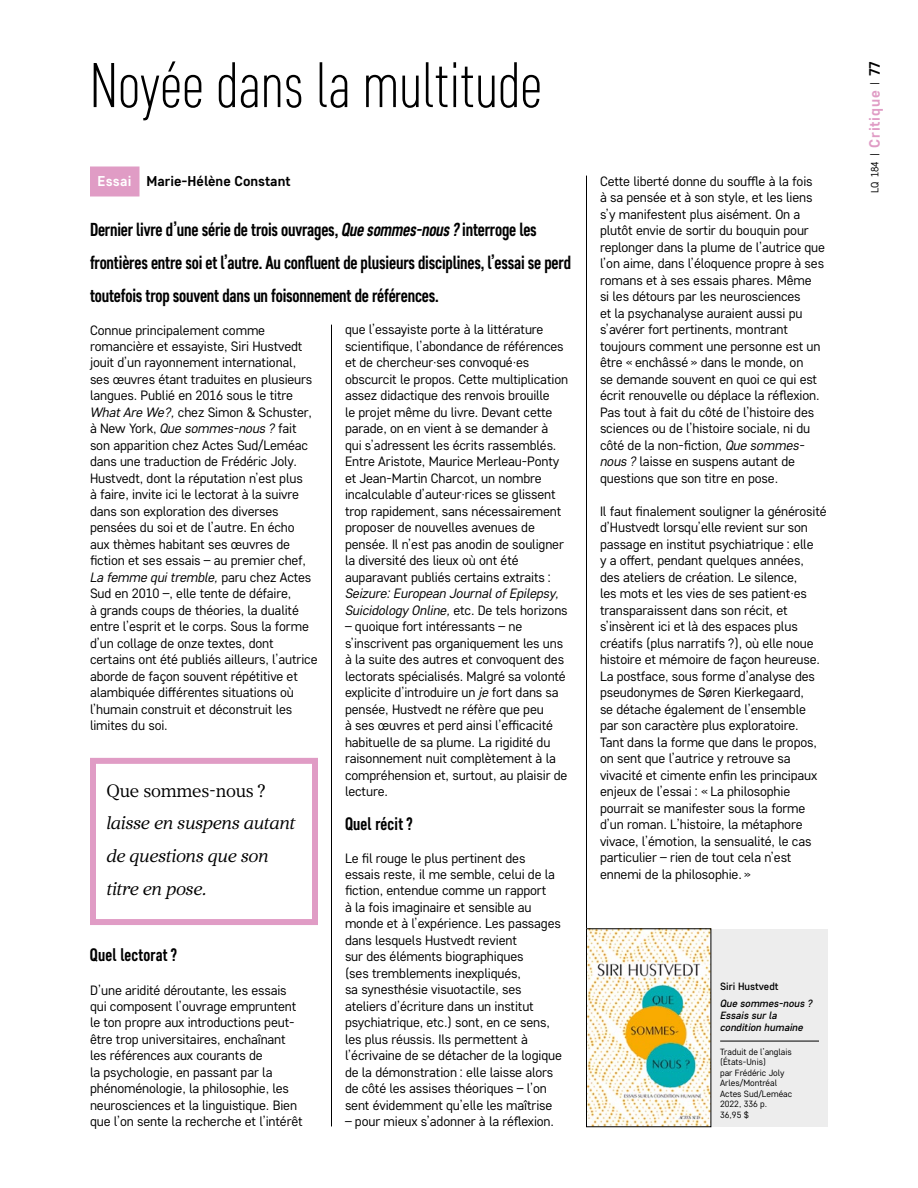
<style>
.page{position:relative;width:918px;height:1188px;background:#fff}
.page>*{position:absolute;margin:0;border:0;box-sizing:border-box;transform-origin:0 0}
.t1{font:300 63px "Core Sans D27 Cn";letter-spacing:.01em;color:#000}
.t2{font:700 18.75px/33px "Core Sans D57 Cn";letter-spacing:-.01em;color:#000}
.t3{font:18px/33px "Core Serif N 35 Regular It";letter-spacing:-.015em;color:#000}
.t4{font:700 18px "Core Sans D57 Cn";letter-spacing:.01em;color:#000}
.t5{font:18px "Core Serif N 35";letter-spacing:-.015em;color:#000}
.t6{font:700 15px "Core Sans D55";letter-spacing:.05em;color:#e09cc5}
.t7{font:700 14.25px "Core Sans D55";color:#000}
.t8{font:13.5px/16.5px "Core Sans D35";letter-spacing:-.01em;color:#000}
.t9{font:italic 13.5px/16.5px "Core Sans D35";letter-spacing:-.01em;color:#000}
.t10{font:italic 500 10.5px/12px "Core Sans D45";color:#000}
.t11{font:500 10.5px "Core Sans D45";color:#000}
.t12{font:9px/10.5px "Core Sans D35";color:#000}
.s1{color:#fff}
.s2{font-style:italic}
.s3{font-style:normal}
.s4{font-family:"Core Sans D35";font-weight:400;font-size:10.5px;color:#000}
.s5{color:#000}
</style>
<div class="page">
<div style="left:90px;top:167px;width:50px;height:30px;background:#e09cc5"></div>
<div style="left:90px;top:758px;width:228px;height:167px;border:6px solid #e09cc5"></div>
<hr style="left:331px;top:325px;width:1px;height:801px;background:#000">
<hr style="left:586px;top:176px;width:1px;height:950px;background:#000">
<div style="left:711px;top:929px;width:117px;height:198px;background:#ededed"></div>
<hr style="left:720px;top:1041px;width:99px;height:1px;background:#000">
<img style="left:588px;top:931px;width:121px;height:194px">
<div style="left:586px;top:929px;width:125px;height:198px;border:1px solid #000"></div>
<h1 class="t1" style="left:90px;top:47px;width:453px">Noyée dans la multitude</h1>
<p class="t7" style="left:97px;top:172px;width:195px"><span class="s1">Essai</span> Marie-Hélène Constant</p>
<h2 class="t2" style="left:90px;top:212px;width:483px">Dernier livre d’une série de trois ouvrages, <span class="s2">Que sommes-nous ?</span> interroge les frontières entre soi et l’autre. Au confluent de plusieurs disciplines, l’essai se perd toutefois trop souvent dans un foisonnement de références.</h2>
<p class="t8" style="left:90px;top:321px;width:229px">Connue principalement comme romancière et essayiste, Siri Hustvedt jouit d’un rayonnement international, ses œuvres étant traduites en plusieurs langues. Publié en 2016 sous le titre <span class="s2">What Are We?,</span> chez Simon &amp; Schuster, à New York, <span class="s2">Que sommes-nous ?</span> fait son apparition chez Actes Sud/Leméac dans une traduction de Frédéric Joly.<br>Hustvedt, dont la réputation n’est plus<br>à faire, invite ici le lectorat à la suivre dans son exploration des diverses pensées du soi et de l’autre. En écho aux thèmes habitant ses œuvres de fiction et ses essais – au premier chef, <span class="s2">La femme qui tremble,</span> paru chez Actes Sud en 2010 –, elle tente de défaire,<br>à grands coups de théories, la dualité entre l’esprit et le corps. Sous la forme d’un collage de onze textes, dont certains ont été publiés ailleurs, l’autrice aborde de façon souvent répétitive et alambiquée différentes situations où l’humain construit et déconstruit les limites du soi.</p>
<p class="t8" style="left:345px;top:321px;width:225px">que l’essayiste porte à la littérature scientifique, l’abondance de références et de chercheur·ses convoqué·es obscurcit le propos. Cette multiplication assez didactique des renvois brouille<br>le projet même du livre. Devant cette parade, on en vient à se demander à qui s’adressent les écrits rassemblés.<br>Entre Aristote, Maurice Merleau-Ponty et Jean-Martin Charcot, un nombre incalculable d’auteur·rices se glissent trop rapidement, sans nécessairement proposer de nouvelles avenues de pensée. Il n’est pas anodin de souligner la diversité des lieux où ont été auparavant publiés certains extraits :</p>
<p class="t9" style="left:345px;top:585px;width:224px">Seizure: European Journal of Epilepsy,<br>Suicidology Online, <span class="s3">etc. De tels horizons</span></p>
<p class="t8" style="left:345px;top:618px;width:224px">– quoique fort intéressants – ne s’inscrivent pas organiquement les uns à la suite des autres et convoquent des lectorats spécialisés. Malgré sa volonté explicite d’introduire un <span class="s2">je</span> fort dans sa pensée, Hustvedt ne réfère que peu<br>à ses œuvres et perd ainsi l’efficacité habituelle de sa plume. La rigidité du raisonnement nuit complètement à la compréhension et, surtout, au plaisir de lecture.</p>
<h3 class="t4" style="left:345px;top:812px;width:69px">Quel récit ?</h3>
<p class="t8" style="left:345px;top:849px;width:218px">Le fil rouge le plus pertinent des essais reste, il me semble, celui de la fiction, entendue comme un rapport<br>à la fois imaginaire et sensible au monde et à l’expérience. Les passages dans lesquels Hustvedt revient<br>sur des éléments biographiques<br>(ses tremblements inexpliqués,<br>sa synesthésie visuotactile, ses ateliers d’écriture dans un institut psychiatrique, etc.) sont, en ce sens, les plus réussis. Ils permettent à l’écrivaine de se détacher de la logique de la démonstration : elle laisse alors de côté les assises théoriques – l’on sent évidemment qu’elle les maîtrise</p>
<p class="t8" style="left:345px;top:1113px;width:211px">– pour mieux s’adonner à la réflexion.</p>
<h3 class="t5" style="left:106px;top:779px;width:161px">Que sommes-nous ?</h3>
<h3 class="t3" style="left:106px;top:807px;width:190px">laisse en suspens autant de questions que son titre en pose.</h3>
<h3 class="t4" style="left:90px;top:944px;width:89px">Quel lectorat ?</h3>
<p class="t8" style="left:90px;top:981px;width:214px">D’une aridité déroutante, les essais qui composent l’ouvrage empruntent le ton propre aux introductions peut&shy;être trop universitaires, enchaînant les références aux courants de<br>la psychologie, en passant par la phénoménologie, la philosophie, les neurosciences et la linguistique. Bien que l’on sente la recherche et l’intérêt</p>
<p class="t8" style="left:600px;top:173px;width:227px">Cette liberté donne du souffle à la fois<br>à sa pensée et à son style, et les liens s’y manifestent plus aisément. On a plutôt envie de sortir du bouquin pour replonger dans la plume de l’autrice que l’on aime, dans l’éloquence propre à ses romans et à ses essais phares. Même<br>si les détours par les neurosciences<br>et la psychanalyse auraient aussi pu s’avérer fort pertinents, montrant toujours comment une personne est un être « enchâssé » dans le monde, on<br>se demande souvent en quoi ce qui est écrit renouvelle ou déplace la réflexion.<br>Pas tout à fait du côté de l’histoire des sciences ou de l’histoire sociale, ni du côté de la non-fiction, <span class="s2">Que sommes&shy;nous ?</span> laisse en suspens autant de questions que son titre en pose.</p>
<p class="t8" style="left:600px;top:502px;width:228px">Il faut finalement souligner la générosité d’Hustvedt lorsqu’elle revient sur son passage en institut psychiatrique : elle<br>y a offert, pendant quelques années, des ateliers de création. Le silence,<br>les mots et les vies de ses patient·es transparaissent dans son récit, et s’insèrent ici et là des espaces plus créatifs (plus narratifs ?), où elle noue histoire et mémoire de façon heureuse.<br>La postface, sous forme d’analyse des pseudonymes de Søren Kierkegaard,<br>se détache également de l’ensemble par son caractère plus exploratoire.<br>Tant dans la forme que dans le propos, on sent que l’autrice y retrouve sa vivacité et cimente enfin les principaux enjeux de l’essai : « La philosophie pourrait se manifester sous la forme d’un roman. L’histoire, la métaphore vivace, l’émotion, la sensualité, le cas particulier – rien de tout cela n’est ennemi de la philosophie. »</p>
<p class="t11" style="left:720px;top:979px;width:60px">Siri Hustvedt</p>
<p class="t10" style="left:720px;top:997px;width:94px">Que sommes-nous ?<br>Essais sur la condition humaine</p>
<p class="t12" style="left:720px;top:1046px;width:74px">Traduit de l’anglais (États-Unis)<br>par Frédéric Joly<br>Arles/Montréal<br>Actes Sud/Leméac<br>2022, 336 p.<br>36,95 $</p>
<p class="t6" style="left:865px;top:193px;width:134px;rotate:-90deg"><span class="s4">LQ 184 |</span> Critique <span class="s4">|</span> <span class="s5">77</span></p>
</div>
